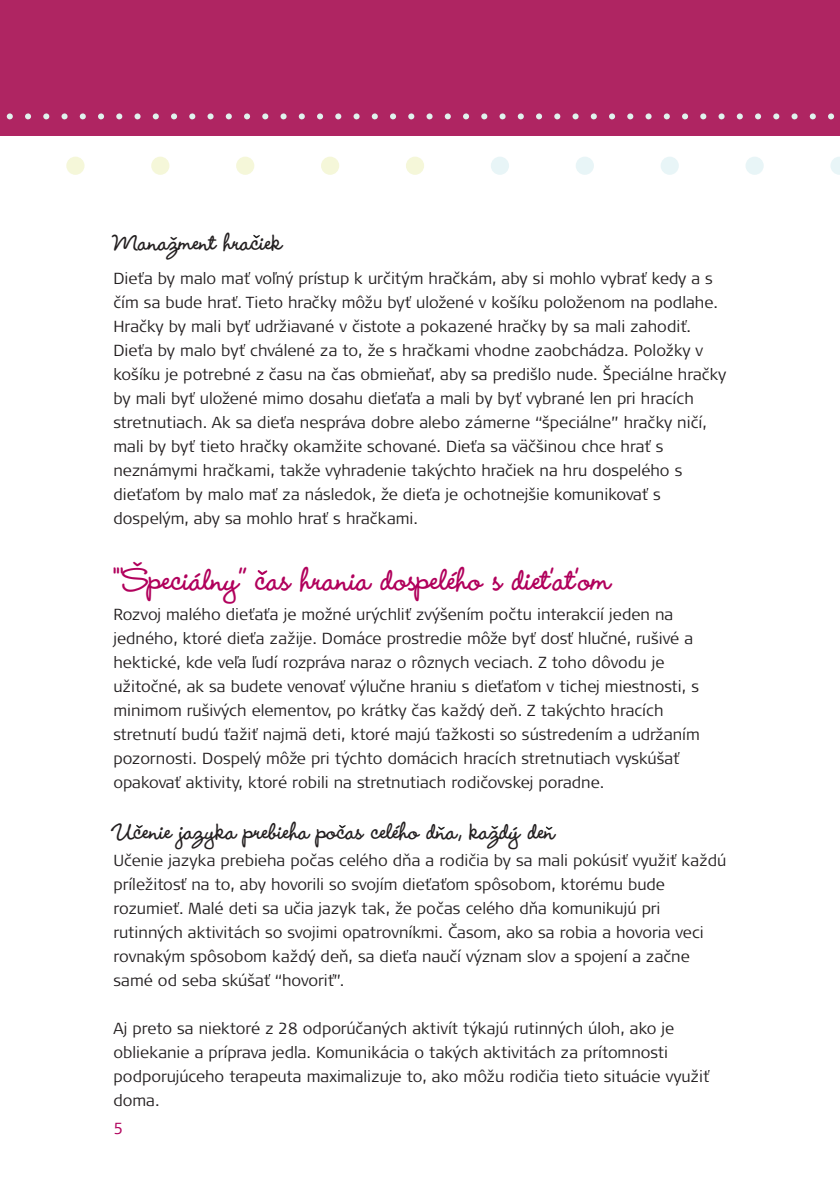
<style>
.page{position:relative;width:840px;height:1191px;background:#fff}
.page>*{position:absolute;margin:0;border:0;box-sizing:border-box;transform-origin:0 0}
.Headline_Candidates{font:40px "Wendy LP Bold";color:#b1015c}
.Headline_Candidates-2{font:30px "Wendy LP Bold";color:#231f20}
.Headline_Candidates-3{font:300 16px/24px "Signa Pro";color:#231f20}
.Headline_Candidates-4{font:300 16px "Signa Pro";color:#b1015c}
</style>
<div class="page">
<div style="left:151px;top:157px;width:18px;height:18px;background:#f5f7d9;border-radius:50%"></div>
<div style="left:66px;top:157px;width:18px;height:18px;background:#f5f7d9;border-radius:50%"></div>
<div style="left:236px;top:157px;width:18px;height:18px;background:#f5f7d9;border-radius:50%"></div>
<div style="left:321px;top:157px;width:18px;height:18px;background:#f5f7d9;border-radius:50%"></div>
<div style="left:405px;top:157px;width:19px;height:18px;background:#f5f7d9;border-radius:50%"></div>
<div style="left:660px;top:157px;width:18px;height:18px;background:#e8f5f7;border-radius:50%"></div>
<div style="left:575px;top:157px;width:18px;height:18px;background:#e8f5f7;border-radius:50%"></div>
<div style="left:490px;top:157px;width:18px;height:18px;background:#e8f5f7;border-radius:50%"></div>
<div style="left:745px;top:157px;width:18px;height:18px;background:#e8f5f7;border-radius:50%"></div>
<svg style="left:830px;top:157px;width:9px;height:18px"></svg>
<div style="left:0;top:0;width:839px;height:136px;background:#af2562"></div>
<svg style="left:10px;top:113px;width:830px;height:6px"></svg>
<svg style="left:253px;top:235px;width:7px;height:3px"></svg>
<svg style="left:136px;top:825px;width:7px;height:3px"></svg>
<svg style="left:339px;top:825px;width:6px;height:3px"></svg>
<svg style="left:438px;top:826px;width:6px;height:4px"></svg>
<svg style="left:545px;top:826px;width:7px;height:4px"></svg>
<svg style="left:257px;top:570px;width:10px;height:5px"></svg>
<p class="Headline_Candidates-2" style="left:113px;top:224px;width:170px">Manažment hraciek</p>
<p class="Headline_Candidates-3" style="left:113px;top:266px;width:614px">Dieťa by malo mať voľný prístup k určitým hračkám, aby si mohlo vybrať kedy a s čím sa bude hrať. Tieto hračky môžu byť uložené v košíku položenom na podlahe.<br>Hračky by mali byť udržiavané v čistote a pokazené hračky by sa mali zahodiť.<br>Dieťa by malo byť chválené za to, že s hračkami vhodne zaobchádza. Položky v košíku je potrebné z času na čas obmieňať, aby sa predišlo nude. Špeciálne hračky by mali byť uložené mimo dosahu dieťaťa a mali by byť vybrané len pri hracích stretnutiach. Ak sa dieťa nespráva dobre alebo zámerne “špeciálne” hračky ničí, mali by byť tieto hračky okamžite schované. Dieťa sa väčšinou chce hrať s neznámymi hračkami, takže vyhradenie takýchto hračiek na hru dospelého s dieťaťom by malo mať za následok, že dieťa je ochotnejšie komunikovať s dospelým, aby sa mohlo hrať s hračkami.</p>
<p class="Headline_Candidates" style="left:113px;top:556px;width:498px">‘“Špeciálny” cas hrania dospelého s diet’at’om</p>
<p class="Headline_Candidates-3" style="left:113px;top:602px;width:587px">Rozvoj malého dieťaťa je možné urýchliť zvýšením počtu interakcií jeden na jedného, ktoré dieťa zažije. Domáce prostredie môže byť dosť hlučné, rušivé a hektické, kde veľa ľudí rozpráva naraz o rôznych veciach. Z toho dôvodu je užitočné, ak sa budete venovať výlučne hraniu s dieťaťom v tichej miestnosti, s minimom rušivých elementov, po krátky čas každý deň. Z takýchto hracích stretnutí budú ťažiť najmä deti, ktoré majú ťažkosti so sústredením a udržaním pozornosti. Dospelý môže pri týchto domácich hracích stretnutiach vyskúšať opakovať aktivity, ktoré robili na stretnutiach rodičovskej poradne.</p>
<p class="Headline_Candidates-2" style="left:113px;top:814px;width:443px">Ucenie jazyka prebieha pocas celého dna, každý den</p>
<p class="Headline_Candidates-3" style="left:113px;top:848px;width:614px">Učenie jazyka prebieha počas celého dňa a rodičia by sa mali pokúsiť využiť každú príležitosť na to, aby hovorili so svojím dieťaťom spôsobom, ktorému bude rozumieť. Malé deti sa učia jazyk tak, že počas celého dňa komunikujú pri rutinných aktivitách so svojimi opatrovníkmi. Časom, ako sa robia a hovoria veci rovnakým spôsobom každý deň, sa dieťa naučí význam slov a spojení a začne samé od seba skúšať “hovoriť”.</p>
<p class="Headline_Candidates-3" style="left:113px;top:1016px;width:597px">Aj preto sa niektoré z 28 odporúčaných aktivít týkajú rutinných úloh, ako je obliekanie a príprava jedla. Komunikácia o takých aktivitách za prítomnosti podporujúceho terapeuta maximalizuje to, ako môžu rodičia tieto situácie využiť doma.</p>
<p class="Headline_Candidates-4" style="left:113px;top:1117px;width:11px">5</p>
</div>
